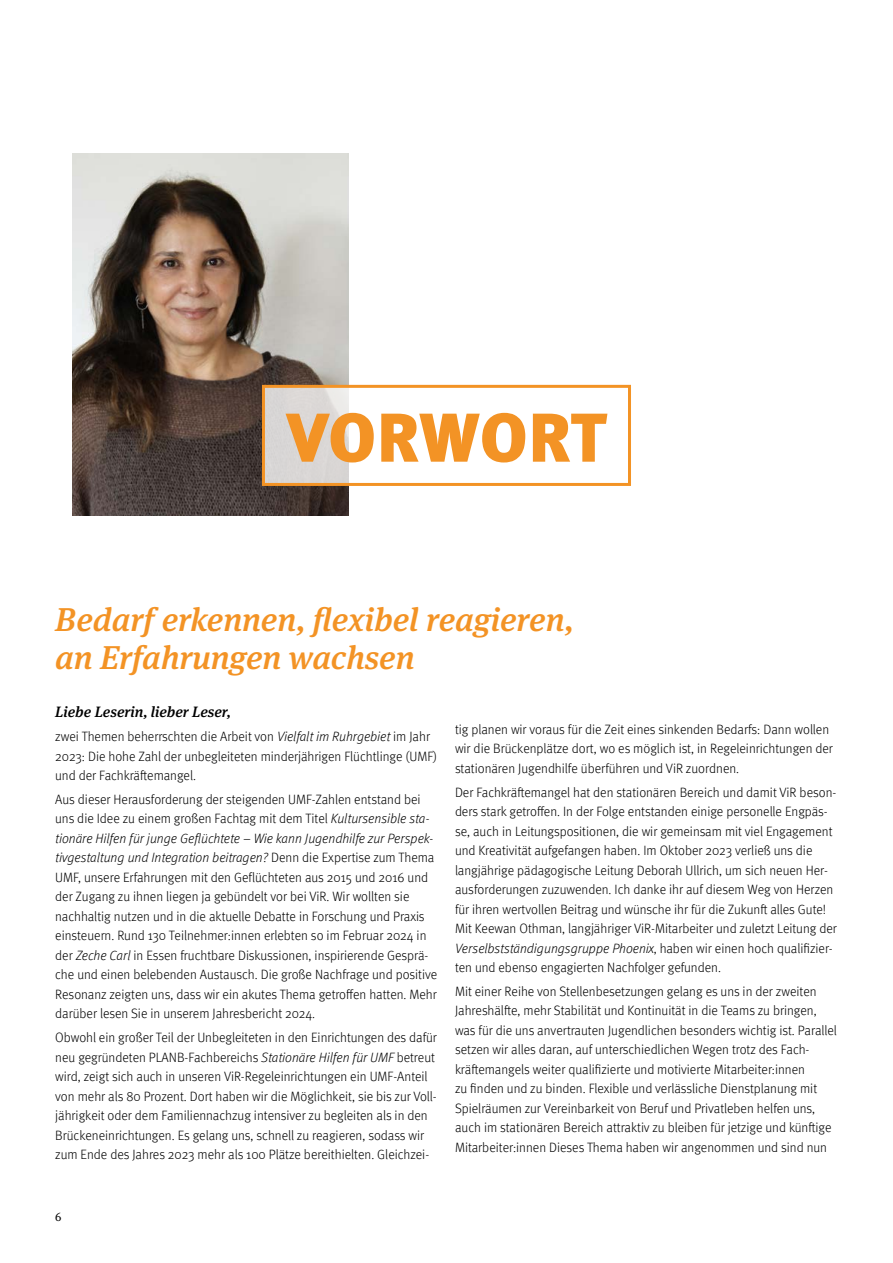
<style>
.page{position:relative;width:893px;height:1263px;background:#fff}
.page>*{position:absolute;margin:0;border:0;box-sizing:border-box;transform-origin:0 0}
.t1{font:900 68.85px "Meta Pro";color:#f39325}
.t2{font:italic 500 33px/37.5px "Meta Serif Pro";color:#f39325}
.t3{font:italic 500 15px "Meta Serif Pro";color:#000}
.t4{font:300 13.5px/19.5px "Meta Pro";color:#000}
.t5{font:12px "Meta Serif Pro";color:#000}
.s1{font-style:italic}
</style>
<div class="page">
<img style="left:72px;top:154px;width:277px;height:361px">
<svg style="left:266px;top:389px;width:83px;height:93px;background:#dad8d6"></svg>
<div style="left:262px;top:385px;width:369px;height:101px;border:3px solid #f39325"></div>
<h1 class="t1" style="left:287px;top:383px;width:321px">VORWORT</h1>
<h2 class="t2" style="left:55px;top:599px;width:520px">Bedarf erkennen, flexibel reagieren, an Erfahrungen wachsen</h2>
<p class="t3" style="left:55px;top:701px;width:177px">Liebe Leserin, lieber Leser,</p>
<p class="t4" style="left:55px;top:726px;width:383px">zwei Themen beherrschten die Arbeit von <span class="s1">Vielfalt im Ruhrgebiet</span> im Jahr<br>2023: Die hohe Zahl der unbegleiteten minderjährigen Flüchtlinge (UMF) und der Fachkräftemangel.</p>
<p class="t4" style="left:55px;top:789px;width:384px">Aus dieser Herausforderung der steigenden UMF-Zahlen entstand bei uns die Idee zu einem großen Fachtag mit dem Titel <span class="s1">Kultursensible sta&shy;tionäre Hilfen für junge Geflüchtete – Wie kann Jugendhilfe zur Perspek&shy;tivgestaltung und Integration beitragen?</span> Denn die Expertise zum Thema UMF, unsere Erfahrungen mit den Geflüchteten aus 2015 und 2016 und der Zugang zu ihnen liegen ja gebündelt vor bei ViR. Wir wollten sie nachhaltig nutzen und in die aktuelle Debatte in Forschung und Praxis einsteuern. Rund 130 Teilnehmer:innen erlebten so im Februar 2024 in der <span class="s1">Zeche Carl</span> in Essen fruchtbare Diskussionen, inspirierende Gesprä&shy;che und einen belebenden Austausch. Die große Nachfrage und positive Resonanz zeigten uns, dass wir ein akutes Thema getroffen hatten. Mehr darüber lesen Sie in unserem Jahresbericht 2024.</p>
<p class="t4" style="left:55px;top:1027px;width:383px">Obwohl ein großer Teil der Unbegleiteten in den Einrichtungen des dafür neu gegründeten PLANB-Fachbereichs <span class="s1">Stationäre Hilfen für UMF</span> betreut wird, zeigt sich auch in unseren ViR-Regeleinrichtungen ein UMF-Anteil von mehr als 80 Prozent. Dort haben wir die Möglichkeit, sie bis zur Voll&shy;jährigkeit oder dem Familiennachzug intensiver zu begleiten als in den Brückeneinrichtungen. Es gelang uns, schnell zu reagieren, sodass wir zum Ende des Jahres 2023 mehr als 100 Plätze bereithielten. Gleichzei-</p>
<p class="t4" style="left:455px;top:719px;width:379px">tig planen wir voraus für die Zeit eines sinkenden Bedarfs: Dann wollen wir die Brückenplätze dort, wo es möglich ist, in Regeleinrichtungen der stationären Jugendhilfe überführen und ViR zuordnen.</p>
<p class="t4" style="left:455px;top:781px;width:383px">Der Fachkräftemangel hat den stationären Bereich und damit ViR beson&shy;ders stark getroffen. In der Folge entstanden einige personelle Engpäs&shy;se, auch in Leitungspositionen, die wir gemeinsam mit viel Engagement und Kreativität aufgefangen haben. Im Oktober 2023 verließ uns die langjährige pädagogische Leitung Deborah Ullrich, um sich neuen Her&shy;ausforderungen zuzuwenden. Ich danke ihr auf diesem Weg von Herzen für ihren wertvollen Beitrag und wünsche ihr für die Zukunft alles Gute!<br>Mit Keewan Othman, langjähriger ViR-Mitarbeiter und zuletzt Leitung der <span class="s1">Verselbstständigungsgruppe Phoenix</span>, haben wir einen hoch qualifizier&shy;ten und ebenso engagierten Nachfolger gefunden.</p>
<p class="t4" style="left:455px;top:981px;width:383px">Mit einer Reihe von Stellenbesetzungen gelang es uns in der zweiten Jahreshälfte, mehr Stabilität und Kontinuität in die Teams zu bringen, was für die uns anvertrauten Jugendlichen besonders wichtig ist. Parallel setzen wir alles daran, auf unterschiedlichen Wegen trotz des Fach&shy;kräftemangels weiter qualifizierte und motivierte Mitarbeiter:innen<br>zu finden und zu binden. Flexible und verlässliche Dienstplanung mit Spielräumen zur Vereinbarkeit von Beruf und Privatleben helfen uns, auch im stationären Bereich attraktiv zu bleiben für jetzige und künftige Mitarbeiter:innen Dieses Thema haben wir angenommen und sind nun</p>
<p class="t5" style="left:55px;top:1208px;width:8px">6</p>
</div>
